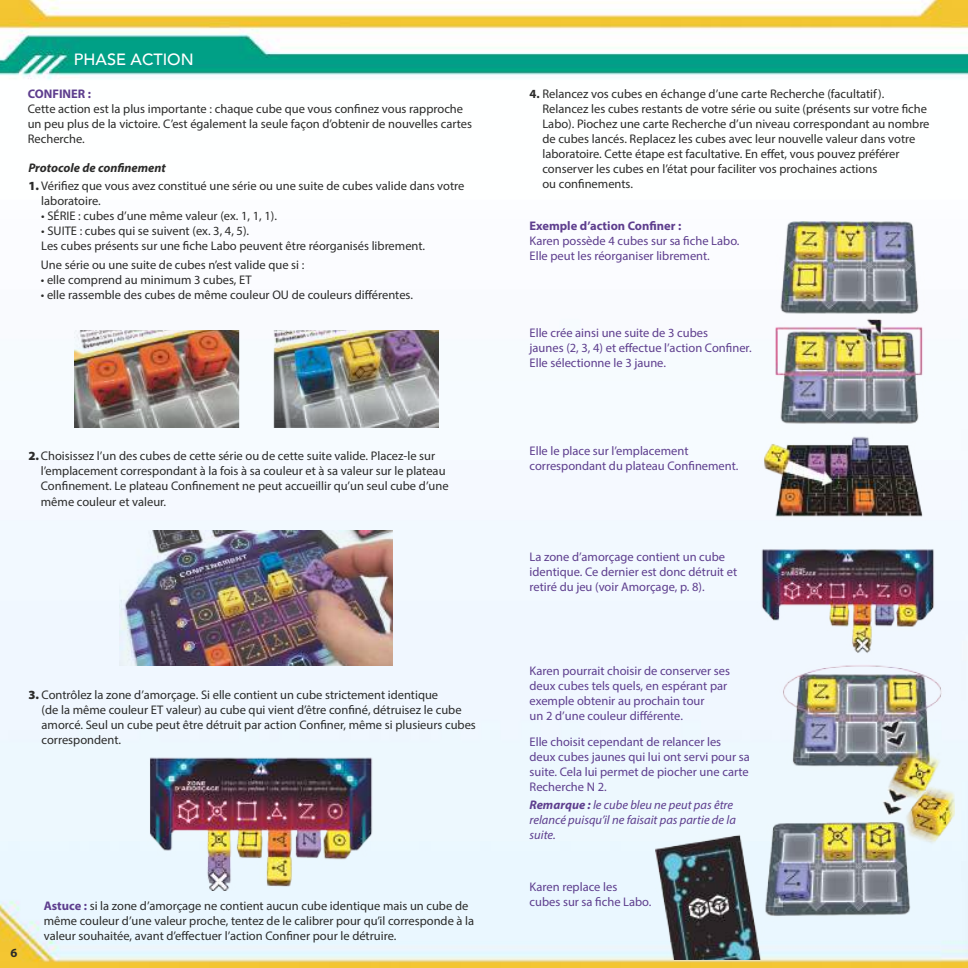
<style>
.page{position:relative;width:968px;height:968px;background:#fff}
.page>*{position:absolute;margin:0;border:0;box-sizing:border-box;transform-origin:0 0}
.t1{font:500 16.25px "Avenir";color:#fff}
.t2{font:12.5px/15px "Myriad Pro";color:#2b2b2a}
.t3{font:12.5px/15px "Myriad Pro";color:#5e3e8e}
.t4{font:italic 12.5px/15px "Myriad Pro";color:#5e3e8e}
.t5{font:700 12.5px "Myriad Pro";color:#5e3e8e}
.t6{font:italic 700 12.5px "Myriad Pro";color:#2b2b2a}
.t7{font:700 12.5px "Myriad Pro";color:#2b2b2a}
.s1{font-weight:900}
.s2{font-weight:700;color:#5e3e8e}
.s3{font-weight:700}
</style>
<div class="page">
<img style="left:0;top:0;width:967px;height:967px">
<img style="left:74px;top:330px;width:364px;height:97px">
<img style="left:656px;top:221px;width:298px;height:737px">
<img style="left:119px;top:530px;width:274px;height:135px">
<img style="left:116px;top:757px;width:297px;height:132px">
<h1 class="t1" style="left:74px;top:45px;width:121px">PHASE ACTION</h1>
<p class="t5" style="left:28px;top:86px;width:65px">CONFINER :</p>
<p class="t2" style="left:28px;top:101px;width:446px">Cette action est la plus importante : chaque cube que vous confinez vous rapproche un peu plus de la victoire. C’est également la seule façon d’obtenir de nouvelles cartes<br>Recherche.</p>
<p class="t6" style="left:28px;top:159px;width:139px">Protocole de confinement</p>
<p class="t2" style="left:41px;top:178px;width:424px;text-indent:-13px"><span class="s1">1.</span> Vérifiez que vous avez constitué une série ou une suite de cubes valide dans votre laboratoire.</p>
<p class="t2" style="left:41px;top:208px;width:237px">• SÉRIE : cubes d’une même valeur (ex. 1, 1, 1).</p>
<p class="t2" style="left:41px;top:223px;width:385px">• SUITE : cubes qui se suivent (ex. 3, 4, 5).<br>Les cubes présents sur une fiche Labo peuvent être réorganisés librement.</p>
<p class="t2" style="left:41px;top:257px;width:265px">Une série ou une suite de cubes n’est valide que si :</p>
<p class="t2" style="left:41px;top:272px;width:212px">• elle comprend au minimum 3 cubes, ET</p>
<p class="t2" style="left:41px;top:287px;width:373px">• elle rassemble des cubes de même couleur OU de couleurs différentes.</p>
<p class="t2" style="left:41px;top:448px;width:409px;text-indent:-12px"><span class="s1">2.</span>Choisissez l’un des cubes de cette série ou de cette suite valide. Placez-le sur l’emplacement correspondant à la fois à sa couleur et à sa valeur sur le plateau Confinement. Le plateau Confinement ne peut accueillir qu’un seul cube d’une même couleur et valeur.</p>
<p class="t2" style="left:42px;top:686px;width:436px;text-indent:-13px"><span class="s1">3.</span> Contrôlez la zone d’amorçage. Si elle contient un cube strictement identique<br>(de la même couleur ET valeur) au cube qui vient d’être confiné, détruisez le cube amorcé. Seul un cube peut être détruit par action Confiner, même si plusieurs cubes correspondent.</p>
<p class="t7" style="left:11px;top:944px;width:8px">6</p>
<p class="t2" style="left:44px;top:897px;width:432px"><span class="s2">Astuce :</span> si la zone d’amorçage ne contient aucun cube identique mais un cube de même couleur d’une valeur proche, tentez de le calibrer pour qu’il corresponde à la valeur souhaitée, avant d’effectuer l’action Confiner pour le détruire.</p>
<p class="t2" style="left:542px;top:86px;width:388px;text-indent:-13px"><span class="s3">4.</span> Relancez vos cubes en échange d’une carte Recherche (facultatif).<br>Relancez les cubes restants de votre série ou suite (présents sur votre fiche Labo). Piochez une carte Recherche d’un niveau correspondant au nombre de cubes lancés. Replacez les cubes avec leur nouvelle valeur dans votre laboratoire. Cette étape est facultative. En effet, vous pouvez préférer conserver les cubes en l’état pour faciliter vos prochaines actions<br>ou confinements.</p>
<p class="t5" style="left:529px;top:218px;width:153px">Exemple d’action Confiner :</p>
<p class="t3" style="left:529px;top:233px;width:211px">Karen possède 4 cubes sur sa fiche Labo.<br>Elle peut les réorganiser librement.</p>
<p class="t3" style="left:529px;top:325px;width:223px">Elle crée ainsi une suite de 3 cubes<br>jaunes (2, 3, 4) et effectue l’action Confiner.<br>Elle sélectionne le 3 jaune.</p>
<p class="t3" style="left:529px;top:443px;width:210px">Elle le place sur l’emplacement correspondant du plateau Confinement.</p>
<p class="t3" style="left:529px;top:549px;width:209px">La zone d’amorçage contient un cube identique. Ce dernier est donc détruit et retiré du jeu (voir Amorçage, p. 8).</p>
<p class="t3" style="left:529px;top:663px;width:202px">Karen pourrait choisir de conserver ses deux cubes tels quels, en espérant par exemple obtenir au prochain tour<br>un 2 d’une couleur différente.</p>
<p class="t3" style="left:529px;top:733px;width:222px">Elle choisit cependant de relancer les deux cubes jaunes qui lui ont servi pour sa suite. Cela lui permet de piocher une carte Recherche N 2.</p>
<p class="t4" style="left:529px;top:797px;width:208px"><span class="s3">Remarque :</span> le cube bleu ne peut pas être relancé puisqu’il ne faisait pas partie de la suite.</p>
<p class="t3" style="left:529px;top:878px;width:123px">Karen replace les<br>cubes sur sa fiche Labo.</p>
</div>
